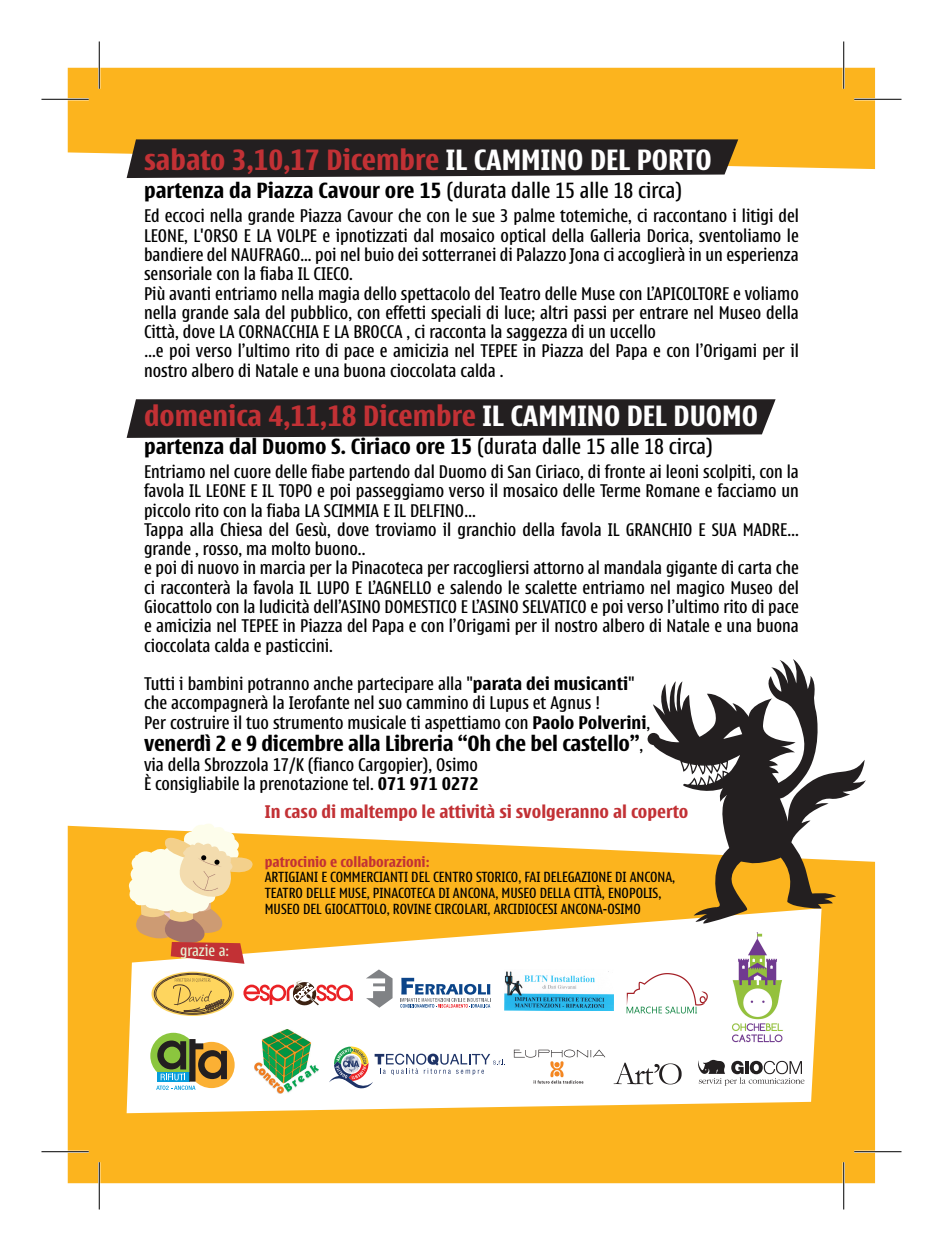
<style>
.page{position:relative;width:943px;height:1251px;background:#fff}
.page>*{position:absolute;margin:0;border:0;box-sizing:border-box;transform-origin:0 0}
.t1{font:700 28px "Nokia Sans Cn";color:#c23135}
.t2{font:700 21px "Nokia Sans Cn";letter-spacing:-.01em;color:#000}
.t3{font:17.5px/19.2px "Nokia Sans Cn";color:#000}
.t4{font:700 17.5px "Nokia Sans Cn";color:#c23135}
.t5{font:15.05px "Nokia Sans Cn";color:#e4f0d4}
.t6{font:14px/15.8px "Nokia Sans Cn";color:#000}
.t7{font:700 14px "Nokia Sans Cn";color:#c23135}
.s1{color:#fff}
.s2{font-weight:400}
.s3{font-weight:700}
.s4{font-weight:400;font-size:17.5px}
</style>
<div class="page">
<div style="left:68px;top:68px;width:807px;height:101px;background:#fcb41e"></div>
<div style="left:68px;top:825px;width:807px;height:357px;background:#fcb41e"></div>
<svg style="left:127px;top:908px;width:694px;height:204px"></svg>
<svg style="left:649px;top:659px;width:216px;height:264px"></svg>
<svg style="left:647px;top:732px;width:13px;height:13px"></svg>
<svg style="left:723px;top:726px;width:19px;height:12px"></svg>
<svg style="left:678px;top:758px;width:105px;height:96px"></svg>
<svg style="left:127px;top:139px;width:611px;height:39px;background:#322d2b"></svg>
<svg style="left:127px;top:399px;width:648px;height:39px;background:#322e2f"></svg>
<svg style="left:366px;top:969px;width:26px;height:38px"></svg>
<svg style="left:400px;top:977px;width:90px;height:30px"></svg>
<img style="left:504px;top:968px;width:109px;height:41px">
<svg style="left:613px;top:1062px;width:68px;height:22px"></svg>
<svg style="left:243px;top:979px;width:110px;height:26px"></svg>
<svg style="left:151px;top:971px;width:83px;height:44px"></svg>
<div style="left:156px;top:974px;width:74px;height:39px;border:1px solid #4c3829;border-radius:50%"></div>
<div style="left:154px;top:972px;width:77px;height:42px;border:1px solid #4c3829;border-radius:50%"></div>
<svg style="left:173px;top:978px;width:51px;height:34px;background:#dcb755"></svg>
<svg style="left:329px;top:1045px;width:176px;height:44px"></svg>
<svg style="left:150px;top:1032px;width:85px;height:57px"></svg>
<img style="left:729px;top:928px;width:56px;height:120px">
<img style="left:510px;top:1039px;width:98px;height:53px">
<img style="left:254px;top:1029px;width:65px;height:63px">
<img style="left:624px;top:970px;width:86px;height:46px">
<svg style="left:698px;top:1059px;width:106px;height:26px"></svg>
<svg style="left:126px;top:824px;width:127px;height:139px;background:#efc380"></svg>
<hr style="left:41px;top:98px;width:48px;height:2px;background:#fff">
<hr style="left:854px;top:98px;width:47px;height:2px;background:#fff">
<hr style="left:41px;top:1150px;width:48px;height:2px;background:#fff">
<hr style="left:854px;top:1150px;width:47px;height:2px;background:#fff">
<hr style="left:98px;top:41px;width:2px;height:48px;background:#fff">
<hr style="left:98px;top:1161px;width:2px;height:48px;background:#fff">
<hr style="left:842px;top:41px;width:2px;height:48px;background:#fff">
<hr style="left:842px;top:1161px;width:2px;height:48px;background:#fff">
<hr style="left:41px;top:99px;width:48px;height:1px;background:#000">
<hr style="left:854px;top:99px;width:47px;height:1px;background:#000">
<hr style="left:41px;top:1151px;width:48px;height:1px;background:#000">
<hr style="left:854px;top:1151px;width:47px;height:1px;background:#000">
<hr style="left:99px;top:41px;width:1px;height:48px;background:#000">
<hr style="left:99px;top:1161px;width:1px;height:48px;background:#000">
<hr style="left:843px;top:41px;width:1px;height:48px;background:#000">
<hr style="left:843px;top:1161px;width:1px;height:48px;background:#000">
<h1 class="t1" style="left:144px;top:143px;width:569px">sabato 3,10,17 Dicembre <span class="s1">IL CAMMINO DEL PORTO</span></h1>
<p class="t2" style="left:144px;top:178px;width:539px">partenza da Piazza Cavour ore 15 <span class="s2">(durata dalle 15 alle 18 circa)</span></p>
<p class="t3" style="left:144px;top:206px;width:656px">Ed eccoci nella grande Piazza Cavour che con le sue 3 palme totemiche, ci raccontano i litigi del LEONE, L'ORSO E LA VOLPE e ipnotizzati dal mosaico optical della Galleria Dorica, sventoliamo le bandiere del NAUFRAGO... poi nel buio dei sotterranei di Palazzo Jona ci accoglierà in un esperienza sensoriale con la fiaba IL CIECO.<br>Più avanti entriamo nella magia dello spettacolo del Teatro delle Muse con L’APICOLTORE e voliamo nella grande sala del pubblico, con effetti speciali di luce; altri passi per entrare nel Museo della Città, dove LA CORNACCHIA E LA BROCCA , ci racconta la saggezza di un uccello<br>…e poi verso l’ultimo rito di pace e amicizia nel TEPEE in Piazza del Papa e con l’Origami per il nostro albero di Natale e una buona cioccolata calda .</p>
<h1 class="t1" style="left:144px;top:399px;width:615px">domenica 4,11,18 Dicembre <span class="s1">IL CAMMINO DEL DUOMO</span></h1>
<p class="t2" style="left:144px;top:433px;width:570px">partenza dal Duomo S. Ciriaco ore 15 <span class="s2">(durata dalle 15 alle 18 circa)</span></p>
<p class="t3" style="left:144px;top:462px;width:656px">Entriamo nel cuore delle fiabe partendo dal Duomo di San Ciriaco, di fronte ai leoni scolpiti, con la favola IL LEONE E IL TOPO e poi passeggiamo verso il mosaico delle Terme Romane e facciamo un piccolo rito con la fiaba LA SCIMMIA E IL DELFINO…<br>Tappa alla Chiesa del Gesù, dove troviamo il granchio della favola IL GRANCHIO E SUA MADRE… grande , rosso, ma molto buono..<br>e poi di nuovo in marcia per la Pinacoteca per raccogliersi attorno al mandala gigante di carta che ci racconterà la favola IL LUPO E L’AGNELLO e salendo le scalette entriamo nel magico Museo del Giocattolo con la ludicità dell’ASINO DOMESTICO E L’ASINO SELVATICO e poi verso l’ultimo rito di pace e amicizia nel TEPEE in Piazza del Papa e con l’Origami per il nostro albero di Natale e una buona cioccolata calda e pasticcini.</p>
<p class="t3" style="left:144px;top:673px;width:507px">Tutti i bambini potranno anche partecipare alla "<span class="s3">parata dei musicanti</span>" che accompagnerà la Ierofante nel suo cammino di Lupus et Agnus !<br>Per costruire il tuo strumento musicale ti aspettiamo con <span class="s3">Paolo Polverini</span>,</p>
<p class="t2" style="left:144px;top:731px;width:500px">venerdì 2 e 9 dicembre alla Libreria “Oh che bel castello”<span class="s4">,</span></p>
<p class="t3" style="left:144px;top:754px;width:336px">via della Sbrozzola 17/K (fianco Cargopier), Osimo<br>È consigliabile la prenotazione tel. <span class="s3">071 971 0272</span></p>
<p class="t4" style="left:265px;top:801px;width:425px">In caso di maltempo le attività si svolgeranno al coperto</p>
<p class="t5" style="left:180px;top:942px;width:51px">grazie a:</p>
<p class="t7" style="left:265px;top:853px;width:166px">patrocinio e collaborazioni:</p>
<p class="t6" style="left:265px;top:869px;width:412px">ARTIGIANI E COMMERCIANTI DEL CENTRO STORICO, FAI DELEGAZIONE DI ANCONA,<br>TEATRO DELLE MUSE, PINACOTECA DI ANCONA, MUSEO DELLA CITTÀ, ENOPOLIS,<br>MUSEO DEL GIOCATTOLO, ROVINE CIRCOLARI, ARCIDIOCESI ANCONA-OSIMO</p>
</div>
